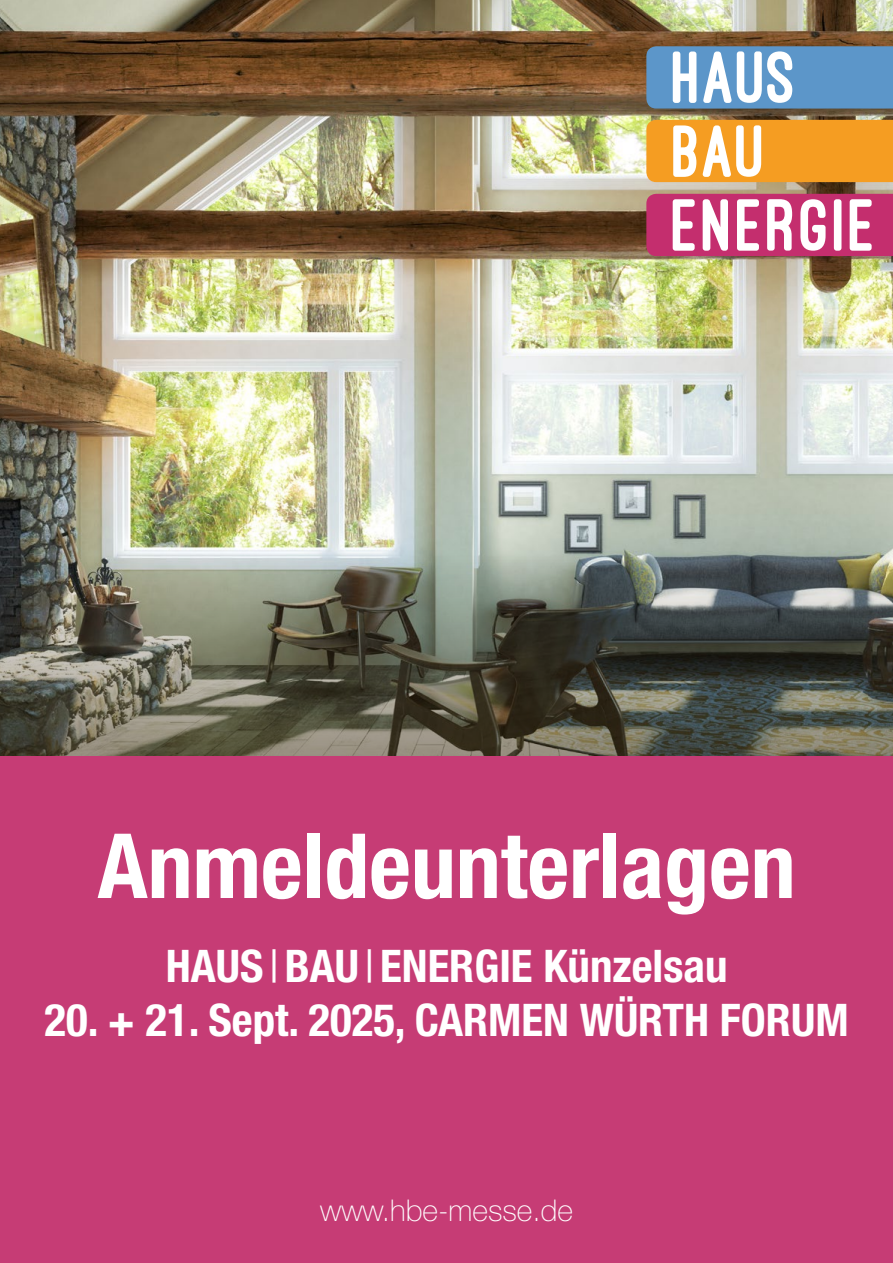
<style>
.page{position:relative;width:893px;height:1263px;background:#fff}
.page>*{position:absolute;margin:0;border:0;box-sizing:border-box;transform-origin:0 0}
.t1{font:700 condensed 90px "Helvetica Neue LT Std";color:#fff}
.t2{font:700 condensed 45px "Helvetica Neue LT Std";color:#fff}
.t3{font:100 30px "Helvetica Neue LT Std";color:#fff}
.s1{font-weight:400}
</style>
<div class="page">
<img style="left:0;top:0;width:893px;height:555px">
<img style="left:0;top:555px;width:893px;height:202px">
<div style="left:0;top:757px;width:893px;height:506px;background:#c63c75"></div>
<svg style="left:646px;top:46px;width:247px;height:63px"></svg>
<svg style="left:646px;top:120px;width:247px;height:62px;background:#f6ac45"></svg>
<svg style="left:646px;top:194px;width:247px;height:62px"></svg>
<h1 class="t1" style="left:98px;top:811px;width:700px">Anmeldeunterlagen</h1>
<p class="t2" style="left:166px;top:938px;width:563px">HAUS<span class="s1">|</span>BAU<span class="s1">|</span> ENERGIE Künzelsau</p>
<p class="t2" style="left:45px;top:992px;width:806px">20. + 21. Sept. 2025, CARMEN WÜRTH FORUM</p>
<p class="t3" style="left:320px;top:1193px;width:254px">www.hbe-messe.de</p>
</div>
